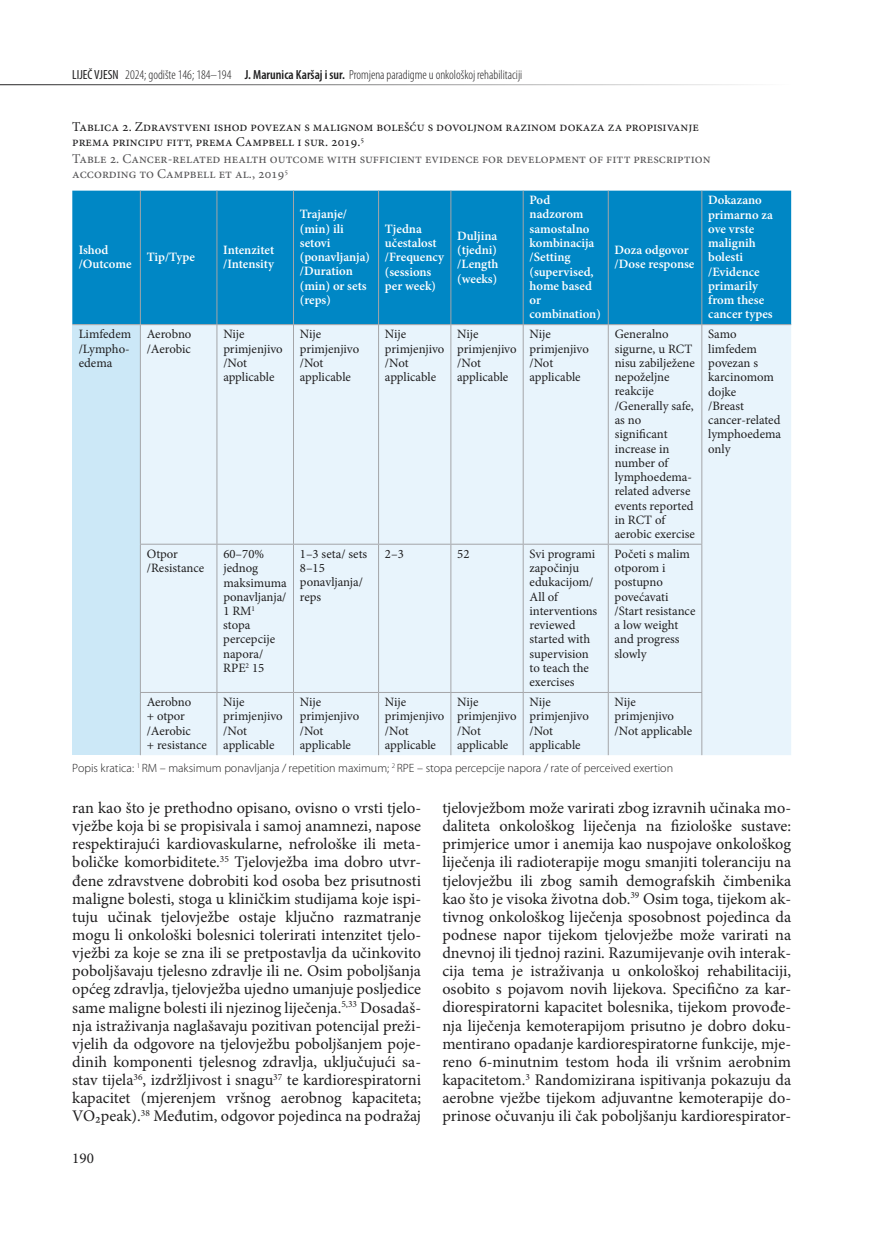
<style>
.page{position:relative;width:872px;height:1234px;background:#fff}
.page>*{position:absolute;margin:0;border:0;box-sizing:border-box;transform-origin:0 0}
.t1{font:16.2px/18.1px "Minion Pro";color:#1f1e1f;text-align:justify}
.t2{font:15px "Minion Pro";color:#1f1e1f}
.t3{font:13.5px/15px "Minion Pro";color:#1f1e1f}
.t4{font:13.5px/15px "Minion Pro";color:#565557}
.t5{font:300 condensed 13.2px "Myriad Pro";color:#1f1e1f}
.t6{font:12.75px/14.2px "Minion Pro";letter-spacing:-.01em;color:#1f1e1f}
.t7{font:600 12.75px/14.2px "Minion Pro";color:#fff}
.t8{font:300 12px "Myriad Pro";color:#1f1e1f}
.s1{font-weight:400}
.s2{font-weight:600}
</style>
<div class="page">
<hr style="left:0;top:84px;width:791px;height:1px;background:#1f1e1f">
<div style="left:72px;top:190px;width:719px;height:134px;background:#0087c5"></div>
<div style="left:72px;top:324px;width:68px;height:431px;background:#cce8f7"></div>
<div style="left:141px;top:325px;width:650px;height:430px;background:#e8f4fc"></div>
<hr style="left:140px;top:190px;width:1px;height:134px;background:#a4a5a8">
<hr style="left:216px;top:190px;width:1px;height:134px;background:#a4a5a8">
<hr style="left:293px;top:190px;width:1px;height:134px;background:#a4a5a8">
<hr style="left:378px;top:190px;width:1px;height:134px;background:#a4a5a8">
<hr style="left:450px;top:190px;width:1px;height:134px;background:#a4a5a8">
<hr style="left:140px;top:324px;width:77px;height:1px;background:#a4a5a8">
<hr style="left:217px;top:324px;width:76px;height:1px;background:#a4a5a8">
<hr style="left:216px;top:325px;width:1px;height:218px;background:#a4a5a8">
<hr style="left:293px;top:324px;width:85px;height:1px;background:#a4a5a8">
<hr style="left:293px;top:325px;width:1px;height:218px;background:#a4a5a8">
<hr style="left:378px;top:324px;width:73px;height:1px;background:#a4a5a8">
<hr style="left:378px;top:325px;width:1px;height:218px;background:#a4a5a8">
<hr style="left:451px;top:324px;width:72px;height:1px;background:#a4a5a8">
<hr style="left:450px;top:325px;width:1px;height:218px;background:#a4a5a8">
<hr style="left:523px;top:324px;width:85px;height:1px;background:#a4a5a8">
<hr style="left:608px;top:324px;width:94px;height:1px;background:#a4a5a8">
<hr style="left:140px;top:543px;width:77px;height:1px;background:#a4a5a8">
<hr style="left:217px;top:543px;width:76px;height:1px;background:#a4a5a8">
<hr style="left:216px;top:544px;width:1px;height:148px;background:#a4a5a8">
<hr style="left:293px;top:543px;width:85px;height:1px;background:#a4a5a8">
<hr style="left:293px;top:544px;width:1px;height:148px;background:#a4a5a8">
<hr style="left:378px;top:543px;width:73px;height:1px;background:#a4a5a8">
<hr style="left:378px;top:544px;width:1px;height:148px;background:#a4a5a8">
<hr style="left:451px;top:543px;width:72px;height:1px;background:#a4a5a8">
<hr style="left:450px;top:544px;width:1px;height:148px;background:#a4a5a8">
<hr style="left:523px;top:543px;width:85px;height:1px;background:#a4a5a8">
<hr style="left:608px;top:543px;width:94px;height:1px;background:#a4a5a8">
<hr style="left:140px;top:692px;width:77px;height:1px;background:#a4a5a8">
<hr style="left:217px;top:692px;width:76px;height:1px;background:#a4a5a8">
<hr style="left:216px;top:692px;width:1px;height:63px;background:#a4a5a8">
<hr style="left:293px;top:692px;width:85px;height:1px;background:#a4a5a8">
<hr style="left:293px;top:692px;width:1px;height:63px;background:#a4a5a8">
<hr style="left:378px;top:692px;width:73px;height:1px;background:#a4a5a8">
<hr style="left:378px;top:692px;width:1px;height:63px;background:#a4a5a8">
<hr style="left:451px;top:692px;width:72px;height:1px;background:#a4a5a8">
<hr style="left:450px;top:692px;width:1px;height:63px;background:#a4a5a8">
<hr style="left:523px;top:692px;width:85px;height:1px;background:#a4a5a8">
<hr style="left:608px;top:692px;width:94px;height:1px;background:#a4a5a8">
<hr style="left:523px;top:190px;width:1px;height:134px;background:#a4a5a8">
<hr style="left:608px;top:190px;width:1px;height:134px;background:#a4a5a8">
<hr style="left:701px;top:190px;width:1px;height:134px;background:#a4a5a8">
<hr style="left:523px;top:325px;width:1px;height:218px;background:#a4a5a8">
<hr style="left:608px;top:325px;width:1px;height:218px;background:#a4a5a8">
<hr style="left:523px;top:544px;width:1px;height:148px;background:#a4a5a8">
<hr style="left:608px;top:544px;width:1px;height:148px;background:#a4a5a8">
<hr style="left:523px;top:692px;width:1px;height:63px;background:#a4a5a8">
<hr style="left:608px;top:692px;width:1px;height:63px;background:#a4a5a8">
<hr style="left:72px;top:324px;width:68px;height:1px;background:#a4a5a8">
<hr style="left:140px;top:325px;width:1px;height:218px;background:#a4a5a8">
<hr style="left:140px;top:544px;width:1px;height:148px;background:#a4a5a8">
<hr style="left:140px;top:692px;width:1px;height:63px;background:#a4a5a8">
<hr style="left:702px;top:324px;width:89px;height:1px;background:#a4a5a8">
<hr style="left:701px;top:325px;width:1px;height:218px;background:#a4a5a8">
<hr style="left:701px;top:544px;width:1px;height:148px;background:#a4a5a8">
<hr style="left:701px;top:692px;width:1px;height:63px;background:#a4a5a8">
<p class="t5" style="left:72px;top:67px;width:451px"><span class="s1">LIJEČ VJESN</span> 2024; godište 146; 184–194 <span class="s2">J. Marunica Karšaj i sur.</span> Promjena paradigme u onkološkoj rehabilitaciji</p>
<p class="t3" style="left:72px;top:119px;width:628px">Tablica 2. Zdravstveni ishod povezan s malignom bolešću s dovoljnom razinom dokaza za propisivanje prema principu fitt, prema Campbell i sur. 2019.<sup>5</sup></p>
<p class="t4" style="left:72px;top:151px;width:639px">Table 2. Cancer-related health outcome with sufficient evidence for development of fitt prescription according to Campbell et al., 2019<sup>5</sup></p>
<p class="t7" style="left:79px;top:243px;width:54px">Ishod /Outcome</p>
<p class="t7" style="left:147px;top:250px;width:50px">Tip/Type</p>
<p class="t7" style="left:223px;top:243px;width:52px">Intenzitet /Intensity</p>
<p class="t7" style="left:300px;top:207px;width:72px">Trajanje/ (min) ili setovi (ponavljanja) /Duration (min) or sets (reps)</p>
<p class="t7" style="left:385px;top:221px;width:61px">Tjedna učestalost /Frequency (sessions per week)</p>
<p class="t7" style="left:457px;top:228px;width:43px;text-align:justify">Duljina (tjedni) /Length (weeks)</p>
<p class="t7" style="left:529px;top:193px;width:73px">Pod nadzorom samostalno kombinacija /Setting (supervised, home based or combination)</p>
<p class="t7" style="left:614px;top:243px;width:81px">Doza odgovor /Dose response</p>
<p class="t7" style="left:708px;top:193px;width:66px">Dokazano primarno za ove vrste malignih bolesti /Evidence primarily from these cancer types</p>
<p class="t6" style="left:79px;top:327px;width:54px">Limfedem /Lympho&shy;edema</p>
<p class="t6" style="left:147px;top:327px;width:46px">Aerobno /Aerobic</p>
<p class="t6" style="left:223px;top:327px;width:61px">Nije primjenjivo /Not applicable</p>
<p class="t6" style="left:300px;top:327px;width:61px">Nije primjenjivo /Not applicable</p>
<p class="t6" style="left:385px;top:327px;width:61px">Nije primjenjivo /Not applicable</p>
<p class="t6" style="left:457px;top:327px;width:61px">Nije primjenjivo /Not applicable</p>
<p class="t6" style="left:529px;top:327px;width:61px">Nije primjenjivo /Not applicable</p>
<p class="t6" style="left:614px;top:327px;width:82px">Generalno sigurne, u RCT nisu zabilježene nepoželjne reakcije /Generally safe, as no significant increase in number of lymphoedema&shy;related adverse events reported in RCT of aerobic exercise</p>
<p class="t6" style="left:708px;top:327px;width:74px">Samo limfedem povezan s karcinomom dojke<br>/Breast cancer-related lymphoedema only</p>
<p class="t6" style="left:147px;top:547px;width:59px">Otpor /Resistance</p>
<p class="t6" style="left:223px;top:547px;width:65px">60–70% jednog maksimuma ponavljanja/<br>1 RM<sup>1<br></sup>stopa percepcije napora/<br>RPE<sup>2</sup> 15</p>
<p class="t6" style="left:300px;top:546px;width:69px">1–3 seta/ sets<br>8–15 ponavljanja/ reps</p>
<p class="t6" style="left:385px;top:546px;width:20px">2–3</p>
<p class="t6" style="left:457px;top:546px;width:14px">52</p>
<p class="t6" style="left:529px;top:546px;width:69px">Svi programi započinju edukacijom/<br>All of interventions reviewed started with supervision to teach the exercises</p>
<p class="t6" style="left:614px;top:546px;width:82px">Početi s malim otporom i postupno povećavati /Start resistance a low weight and progress slowly</p>
<p class="t6" style="left:147px;top:694px;width:62px">Aerobno<br>+ otpor /Aerobic<br>+ resistance</p>
<p class="t6" style="left:223px;top:694px;width:61px">Nije primjenjivo /Not applicable</p>
<p class="t6" style="left:300px;top:694px;width:61px">Nije primjenjivo /Not applicable</p>
<p class="t6" style="left:385px;top:694px;width:61px">Nije primjenjivo /Not applicable</p>
<p class="t6" style="left:457px;top:694px;width:61px">Nije primjenjivo /Not applicable</p>
<p class="t6" style="left:529px;top:694px;width:61px">Nije primjenjivo /Not applicable</p>
<p class="t6" style="left:614px;top:694px;width:79px">Nije primjenjivo /Not applicable</p>
<p class="t8" style="left:72px;top:760px;width:602px">Popis kratica: <sup>1</sup> RM – maksimum ponavljanja / repetition maximum; <sup>2</sup> RPE – stopa percepcije napora / rate of perceived exertion</p>
<p class="t1" style="left:72px;top:798px;width:351px">ran kao što je prethodno opisano, ovisno o vrsti tjelo&shy;vježbe koja bi se propisivala i samoj anamnezi, napose respektirajući kardiovaskularne, nefrološke ili meta&shy;boličke komorbiditete.<sup>35</sup> Tjelovježba ima dobro utvr&shy;đene zdravstvene dobrobiti kod osoba bez prisutnosti maligne bolesti, stoga u kliničkim studijama koje ispi&shy;tuju učinak tjelovježbe ostaje ključno razmatranje mogu li onkološki bolesnici tolerirati intenzitet tjelo&shy;vježbi za koje se zna ili se pretpostavlja da učinkovito poboljšavaju tjelesno zdravlje ili ne. Osim poboljšanja općeg zdravlja, tjelovježba ujedno umanjuje posljedice same maligne bolesti ili njezinog liječenja.<sup>5,33</sup> Dosadaš&shy;nja istraživanja naglašavaju pozitivan potencijal preži&shy;vjelih da odgovore na tjelovježbu poboljšanjem poje&shy;dinih komponenti tjelesnog zdravlja, uključujući sa&shy;stav tijela<sup>36</sup>, izdržljivost i snagu<sup>37</sup> te kardiorespiratorni kapacitet (mjerenjem vršnog aerobnog kapaciteta; VO₂peak).<sup>38</sup> Međutim, odgovor pojedinca na podražaj</p>
<p class="t1" style="left:442px;top:798px;width:350px">tjelovježbom može varirati zbog izravnih učinaka mo&shy;daliteta onkološkog liječenja na fiziološke sustave: primjerice umor i anemija kao nuspojave onkološkog liječenja ili radioterapije mogu smanjiti toleranciju na tjelovježbu ili zbog samih demografskih čimbenika kao što je visoka životna dob.<sup>39</sup> Osim toga, tijekom ak&shy;tivnog onkološkog liječenja sposobnost pojedinca da podnese napor tijekom tjelovježbe može varirati na dnevnoj ili tjednoj razini. Razumijevanje ovih interak&shy;cija tema je istraživanja u onkološkoj rehabilitaciji, osobito s pojavom novih lijekova. Specifično za kar&shy;diorespiratorni kapacitet bolesnika, tijekom provođe&shy;nja liječenja kemoterapijom prisutno je dobro doku&shy;mentirano opadanje kardiorespiratorne funkcije, mje&shy;reno 6-minutnim testom hoda ili vršnim aerobnim kapacitetom.<sup>3</sup> Randomizirana ispitivanja pokazuju da aerobne vježbe tijekom adjuvantne kemoterapije do&shy;prinose očuvanju ili čak poboljšanju kardiorespirator-</p>
<p class="t2" style="left:72px;top:1147px;width:23px">190</p>
</div>
